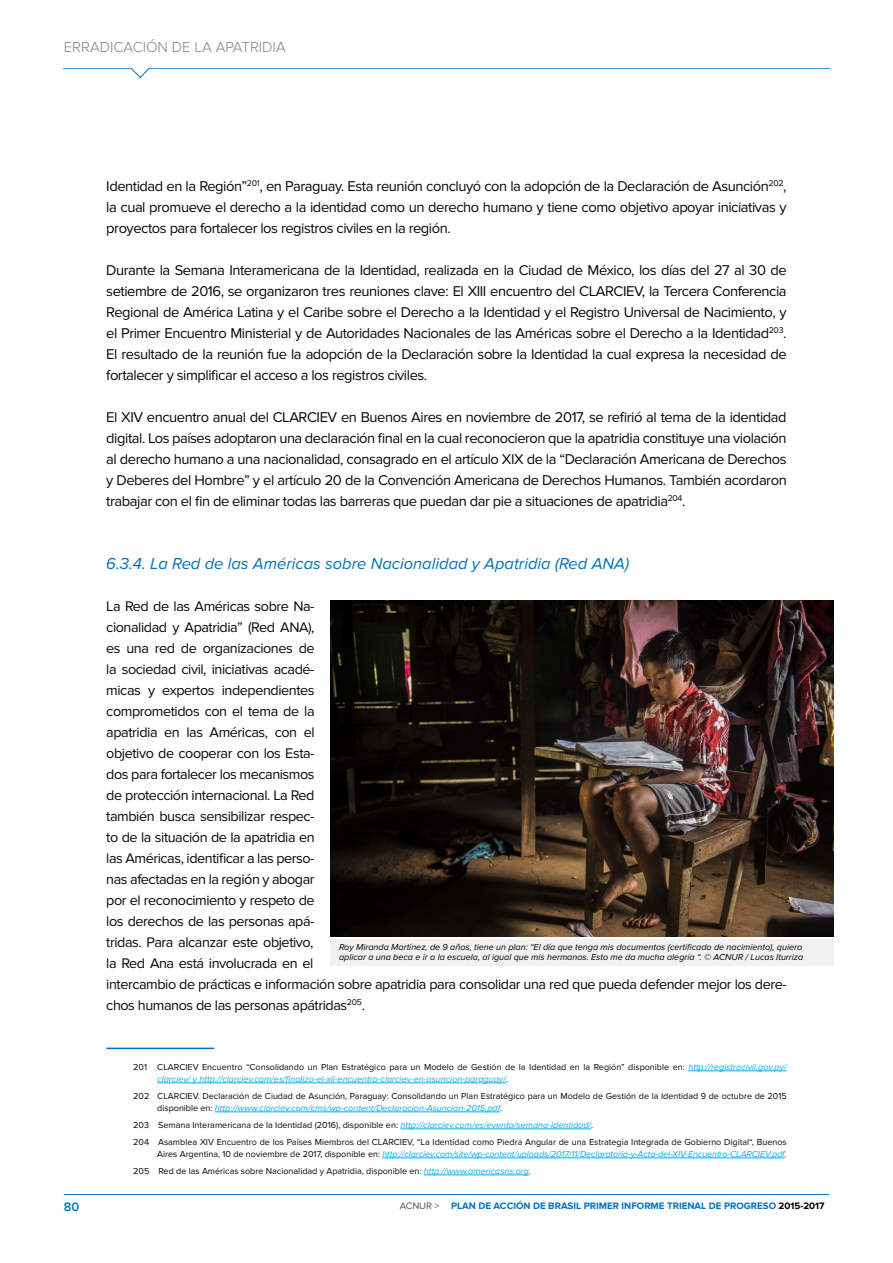
<style>
.page{position:relative;width:893px;height:1263px;background:#fff}
.page>*{position:absolute;margin:0;border:0;box-sizing:border-box;transform-origin:0 0}
.t1{font:italic 16.5px "Proxima Nova";color:#0072bc}
.t2{font:300 15px "Proxima Nova";color:#808285}
.t3{font:14.7px/21px "Proxima Nova";letter-spacing:-.03em;color:#0b050c;text-align:justify}
.t4{font:14.4px/21px "Proxima Nova";letter-spacing:-.03em;color:#0b050c}
.t5{font:600 12.75px "Proxima Nova";color:#0072bc}
.t6{font:700 9.75px "Proxima Nova";color:#0072bc}
.t7{font:italic 9px/12px "Proxima Nova";letter-spacing:-.01em;color:#00aeef}
.t8{font:9px/12px "Proxima Nova";color:#0b050c}
.t9{font:italic 9px/10.5px "Proxima Nova";color:#000}
.s1{font-style:normal;color:#0b050c}
.s2{font-style:italic;color:#00aeef}
.s3{font-weight:400;color:#544d50}
.s4{color:#000}
</style>
<div class="page">
<div style="left:330px;top:939px;width:503px;height:26px;background:#f1f1f2"></div>
<svg style="left:64px;top:68px;width:765px;height:10px"></svg>
<hr style="left:64px;top:1194px;width:765px;height:1px;background:#0072bc">
<hr style="left:106px;top:1048px;width:108px;height:1px;background:#0072bc">
<hr style="left:688px;top:1070px;width:99px;height:1px;background:#00aeef">
<hr style="left:157px;top:1082px;width:349px;height:1px;background:#00aeef">
<hr style="left:215px;top:1111px;width:285px;height:1px;background:#00aeef">
<hr style="left:400px;top:1128px;width:191px;height:1px;background:#00aeef">
<hr style="left:382px;top:1157px;width:403px;height:1px;background:#00aeef">
<hr style="left:424px;top:1174px;width:105px;height:1px;background:#00aeef">
<img style="left:330px;top:600px;width:503px;height:336px">
<p class="t2" style="left:64px;top:38px;width:223px">ERRADICACIÓN DE LA APATRIDIA</p>
<p class="t3" style="left:106px;top:176px;width:682px">Identidad en la Región”<sup>201</sup>, en Paraguay. Esta reunión concluyó con la adopción de la Declaración de Asunción<sup>202</sup>, la cual promueve el derecho a la identidad como un derecho humano y tiene como objetivo apoyar iniciativas y proyectos para fortalecer los registros civiles en la región.</p>
<p class="t3" style="left:106px;top:260px;width:682px">Durante la Semana Interamericana de la Identidad, realizada en la Ciudad de México, los días del 27 al 30 de setiembre de 2016, se organizaron tres reuniones clave: El XIII encuentro del CLARCIEV, la Tercera Conferencia Regional de América Latina y el Caribe sobre el Derecho a la Identidad y el Registro Universal de Nacimiento, y el Primer Encuentro Ministerial y de Autoridades Nacionales de las Américas sobre el Derecho a la Identidad<sup>203</sup>.<br>El resultado de la reunión fue la adopción de la Declaración sobre la Identidad la cual expresa la necesidad de fortalecer y simplificar el acceso a los registros civiles.</p>
<p class="t3" style="left:106px;top:407px;width:682px">El XIV encuentro anual del CLARCIEV en Buenos Aires en noviembre de 2017, se refirió al tema de la identidad digital. Los países adoptaron una declaración final en la cual reconocieron que la apatridia constituye una violación al derecho humano a una nacionalidad, consagrado en el artículo XIX de la “Declaración Americana de Derechos y Deberes del Hombre” y el artículo 20 de la Convención Americana de Derechos Humanos. También acordaron trabajar con el fin de eliminar todas las barreras que puedan dar pie a situaciones de apatridia<sup>204</sup>.</p>
<p class="t1" style="left:106px;top:554px;width:524px">6.3.4. La Red de las Américas sobre Nacionalidad y Apatridia (Red ANA)</p>
<p class="t4" style="left:106px;top:596px;width:682px">La Red de las Américas sobre Na-<br>cionalidad y Apatridia” (Red ANA),<br>es una red de organizaciones de<br>la sociedad civil, iniciativas acadé-<br>micas y expertos independientes<br>comprometidos con el tema de la<br>apatridia en las Américas, con el<br>objetivo de cooperar con los Esta-<br>dos para fortalecer los mecanismos<br>de protección internacional. La Red<br>también busca sensibilizar respec-<br>to de la situación de la apatridia en<br>las Américas, identificar a las perso-<br>nas afectadas en la región y abogar<br>por el reconocimiento y respeto de<br>los derechos de las personas apá-<br>tridas. Para alcanzar este objetivo,<br>la Red Ana está involucrada en el<br>intercambio de prácticas e información sobre apatridia para consolidar una red que pueda defender mejor los dere&shy;chos humanos de las personas apátridas<sup>205</sup>.</p>
<p class="t9" style="left:339px;top:941px;width:466px">Roy Miranda Martínez, de 9 años, tiene un plan: “El día que tenga mis documentos (certificado de nacimiento), quiero aplicar a una beca e ir a la escuela, al igual que mis hermanos. Esto me da mucha alegría “. © ACNUR / Lucas Iturriza</p>
<p class="t5" style="left:64px;top:1200px;width:17px">80</p>
<p class="t7" style="left:157px;top:1061px;width:631px;text-indent:-24px"><span class="s1">201 CLARCIEV Encuentro “Consolidando un Plan Estratégico para un Modelo de Gestión de la Identidad en la Región” disponible en:</span> http://registrocivil.gov.py/ clarciev/ y http://clarciev.com/es/finalizo-el-xii-encuentro-clarciev-en-asuncion-paraguay/<span class="s1">.</span></p>
<p class="t8" style="left:157px;top:1090px;width:631px;text-indent:-24px">202 CLARCIEV. Declaración de Ciudad de Asunción, Paraguay: Consolidando un Plan Estratégico para un Modelo de Gestión de la Identidad 9 de octubre de 2015 disponible en: <span class="s2">http://www.clarciev.com/cms/wp-content/Declaracion-Asuncion-2015.pdf</span>.</p>
<p class="t8" style="left:133px;top:1116px;width:655px;line-height:17px">203 Semana Interamericana de la Identidad (2016), disponible en: <span class="s2">http://clarciev.com/es/evento/semana-identidad/</span>.<br>204 Asamblea XIV Encuentro de los Países Miembros del CLARCIEV, “La Identidad como Piedra Angular de una Estrategia Integrada de Gobierno Digital“, Buenos</p>
<p class="t7" style="left:133px;top:1145px;width:655px;line-height:17px;text-indent:24px"><span class="s1">Aires Argentina, 10 de noviembre de 2017, disponible en:</span> http://clarciev.com/site/wp-content/uploads/2017/11/Declaratoria-y-Acta-del-XIV-Encuentro-CLARCIEV.pdf<span class="s1">.<br>205 Red de las Américas sobre Nacionalidad y Apatridia, disponible en:</span> http://www.americasns.org<span class="s1">.</span></p>
<p class="t6" style="left:400px;top:1200px;width:426px"><span class="s3">ACNUR &gt;</span> PLAN DE ACCIÓN DE BRASIL PRIMER INFORME TRIENAL DE PROGRESO <span class="s4">2015-2017</span></p>
</div>
